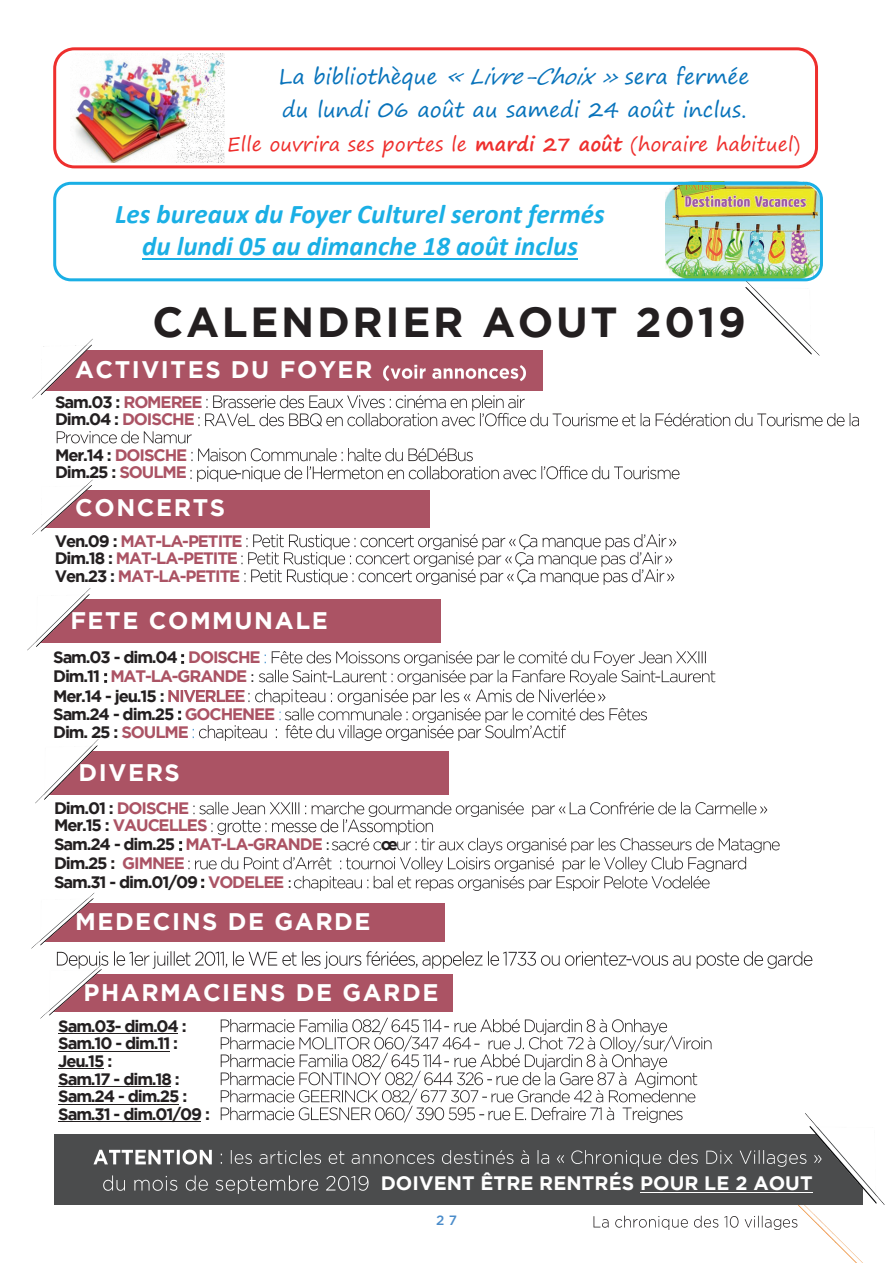
<style>
.page{position:relative;width:893px;height:1263px;background:#fff}
.page>*{position:absolute;margin:0;border:0;box-sizing:border-box;transform-origin:0 0}
.t1{font:700 42px "Gotham";letter-spacing:.065em;color:#231f20}
.t2{font:italic 700 27px/33px "Calibri";color:#1aafe5;text-align:center}
.t3{font:700 24px "Gotham";letter-spacing:.065em;color:#fff}
.t4{font:21.15px "Segoe Print";color:#0873bb}
.t5{font:21px "Segoe Print";color:#0873bb}
.t6{font:19.5px "Segoe Print";color:#ee2f2d}
.t7{font:700 19.5px "Gotham";color:#fff}
.t8{font:700 16.65px "Gotham";letter-spacing:-.065em;color:#ab5364}
.t9{font:700 16.65px "Gotham";letter-spacing:-.065em;color:#231f20}
.t10{font:700 16.5px/17.5px "Gotham";letter-spacing:-.065em;color:#231f20}
.t11{font:700 16.5px/17.5px "Gotham";letter-spacing:-.065em;color:#ab5364}
.t12{font:500 13.5px "Gotham";color:#4b8cca}
.s1{font-style:italic}
.s2{font-family:"Comic Sans MS"}
.s3{font-weight:700}
.s4{color:#ab5364}
.s5{color:#231f20}
.s6{font-family:"Calibri";font-weight:400;color:#231f20}
.s7{font-family:"Calibri";font-weight:400}
</style>
<div class="page">
<img style="left:593px;top:1215px;width:190px;height:14px">
<img style="left:783px;top:1219px;width:9px;height:9px">
<img style="left:792px;top:1204px;width:71px;height:59px">
<img style="left:206px;top:395px;width:319px;height:15px">
<img style="left:198px;top:410px;width:661px;height:17px">
<img style="left:56px;top:430px;width:136px;height:14px">
<img style="left:191px;top:448px;width:282px;height:14px">
<img style="left:190px;top:465px;width:490px;height:16px">
<img style="left:236px;top:465px;width:11px;height:16px">
<img style="left:56px;top:951px;width:757px;height:17px">
<img style="left:625px;top:951px;width:12px;height:17px">
<div style="left:44px;top:903px;width:400px;height:38px;background:#ab5364"></div>
<img style="left:31px;top:892px;width:67px;height:57px">
<div style="left:53px;top:974px;width:400px;height:38px;background:#ab5364"></div>
<img style="left:40px;top:963px;width:66px;height:56px">
<div style="left:45px;top:490px;width:385px;height:37px;background:#ab5364"></div>
<img style="left:32px;top:479px;width:64px;height:56px">
<img style="left:246px;top:534px;width:270px;height:15px">
<img style="left:519px;top:534px;width:11px;height:15px">
<img style="left:530px;top:534px;width:137px;height:15px">
<img style="left:669px;top:538px;width:8px;height:9px">
<img style="left:241px;top:549px;width:271px;height:18px">
<img style="left:515px;top:549px;width:10px;height:18px">
<img style="left:525px;top:549px;width:138px;height:18px">
<img style="left:665px;top:556px;width:8px;height:8px">
<img style="left:244px;top:569px;width:270px;height:16px">
<img style="left:517px;top:569px;width:10px;height:16px">
<img style="left:527px;top:569px;width:138px;height:16px">
<img style="left:667px;top:573px;width:8px;height:9px">
<div style="left:40px;top:599px;width:400px;height:44px;background:#ab5364"></div>
<img style="left:27px;top:588px;width:64px;height:63px">
<div style="left:54px;top:1134px;width:808px;height:70px;background:#4b4c4d"></div>
<img style="left:93px;top:1149px;width:119px;height:16px">
<img style="left:230px;top:1150px;width:334px;height:14px">
<img style="left:571px;top:1150px;width:232px;height:17px">
<img style="left:103px;top:1175px;width:266px;height:18px">
<hr style="left:640px;top:1192px;width:173px;height:1px;background:#fff">
<img style="left:803px;top:1113px;width:82px;height:96px">
<img style="left:193px;top:801px;width:373px;height:16px">
<img style="left:569px;top:801px;width:188px;height:14px">
<img style="left:760px;top:806px;width:8px;height:8px">
<img style="left:210px;top:816px;width:230px;height:18px">
<img style="left:179px;top:841px;width:4px;height:10px">
<img style="left:332px;top:838px;width:50px;height:13px">
<img style="left:397px;top:837px;width:383px;height:16px">
<img style="left:188px;top:856px;width:559px;height:16px">
<img style="left:201px;top:878px;width:4px;height:10px">
<img style="left:294px;top:875px;width:416px;height:16px">
<div style="left:48px;top:751px;width:400px;height:44px;background:#ab5364"></div>
<img style="left:35px;top:739px;width:64px;height:65px">
<img style="left:181px;top:654px;width:4px;height:10px">
<img style="left:271px;top:650px;width:435px;height:16px">
<img style="left:104px;top:673px;width:4px;height:10px">
<img style="left:259px;top:669px;width:457px;height:16px">
<img style="left:327px;top:669px;width:11px;height:16px">
<img style="left:655px;top:669px;width:10px;height:16px">
<img style="left:168px;top:690px;width:77px;height:13px">
<img style="left:248px;top:689px;width:228px;height:15px">
<img style="left:476px;top:689px;width:120px;height:14px">
<img style="left:598px;top:693px;width:8px;height:9px">
<img style="left:178px;top:710px;width:4px;height:10px">
<img style="left:285px;top:707px;width:362px;height:16px">
<img style="left:199px;top:724px;width:367px;height:16px">
<img style="left:220px;top:1017px;width:222px;height:17px">
<img style="left:454px;top:1019px;width:214px;height:15px">
<hr style="left:58px;top:1034px;width:120px;height:1px;background:#231f20">
<img style="left:220px;top:1034px;width:251px;height:18px">
<img style="left:488px;top:1034px;width:224px;height:18px">
<hr style="left:58px;top:1051px;width:111px;height:1px;background:#231f20">
<img style="left:220px;top:1052px;width:222px;height:17px">
<img style="left:454px;top:1054px;width:214px;height:15px">
<hr style="left:58px;top:1069px;width:46px;height:1px;background:#231f20">
<img style="left:220px;top:1069px;width:478px;height:18px">
<img style="left:486px;top:1069px;width:11px;height:18px">
<hr style="left:58px;top:1086px;width:113px;height:1px;background:#231f20">
<img style="left:220px;top:1087px;width:259px;height:18px">
<img style="left:482px;top:1087px;width:214px;height:16px">
<hr style="left:58px;top:1104px;width:120px;height:1px;background:#231f20">
<img style="left:220px;top:1105px;width:255px;height:17px">
<img style="left:479px;top:1107px;width:204px;height:15px">
<hr style="left:58px;top:1121px;width:143px;height:1px;background:#231f20">
<div style="left:45px;top:350px;width:498px;height:41px;background:#ab5364"></div>
<img style="left:383px;top:364px;width:143px;height:17px">
<img style="left:32px;top:338px;width:61px;height:61px">
<img style="left:739px;top:280px;width:81px;height:76px">
<div style="left:53px;top:47px;width:765px;height:121px;border:3px solid #ee2f2d;border-radius:20px"></div>
<img style="left:75px;top:54px;width:150px;height:108px">
<hr style="left:142px;top:258px;width:436px;height:2px;background:#1aafe5">
<img style="left:665px;top:182px;width:154px;height:95px">
<div style="left:53px;top:182px;width:770px;height:99px;border:3px solid #1aafe5;border-radius:16px"></div>
<p class="t5" style="left:279px;top:57px;width:472px">La bibliothèque <span class="s1">«Livre-Choix»</span>sera fermée</p>
<p class="t4" style="left:282px;top:91px;width:466px">du lundi 06 août au samedi 24 août inclus<span class="s2">.</span></p>
<p class="t6" style="left:227px;top:126px;width:575px">Elle ouvrira ses portes le <span class="s3">mardi 27 août</span> (horaire habituel)</p>
<h2 class="t2" style="left:115px;top:197px;width:491px">Les bureaux du Foyer Culturel seront fermés du lundi 05 au dimanche 18 août inclus</h2>
<h1 class="t1" style="left:153px;top:298px;width:595px">CALENDRIER AOUT 2019</h1>
<h3 class="t3" style="left:75px;top:356px;width:299px">ACTIVITES DU FOYER</h3>
<p class="t9" style="left:55px;top:392px;width:149px">Sam.03 : <span class="s4">ROMEREE</span></p>
<p class="t10" style="left:55px;top:402px;width:141px;line-height:35.2px">Dim.04 : <span class="s4">DOISCHE<br></span>Mer.14 : <span class="s4">DOISCHE</span></p>
<p class="t10" style="left:55px;top:463px;width:133px">Dim.25 : <span class="s4">SOULME</span></p>
<h3 class="t3" style="left:75px;top:494px;width:151px">CONCERTS</h3>
<p class="t11" style="left:55px;top:532px;width:189px"><span class="s5">Ven.09 :</span> MAT-LA-PETITE<br><span class="s5">Dim.18 :</span> MAT-LA-PETITE<br><span class="s5">Ven.23 :</span> MAT-LA-PETITE</p>
<h3 class="t3" style="left:71px;top:606px;width:259px">FETE COMMUNALE</h3>
<p class="t10" style="left:53px;top:648px;width:209px">Sam.03 - dim.04 <span class="s4">DOISCHE</span></p>
<p class="t8" style="left:53px;top:667px;width:203px"><span class="s5">Dim.11</span> MAT-LA-GRANDE <span class="s6">:</span></p>
<p class="t10" style="left:53px;top:686px;width:224px;line-height:18px">Mer.14 - jeu.15 :<br>Sam.24 - dim.25 <span class="s4">GOCHENEE<br></span>Dim. 25 : <span class="s4">SOULME</span></p>
<h3 class="t3" style="left:79px;top:758px;width:103px">DIVERS</h3>
<p class="t11" style="left:54px;top:799px;width:277px;line-height:18.1px"><span class="s5">Dim.01 :</span> DOISCHE<br><span class="s5">Mer.15 :</span> VAUCELLES<br><span class="s5">Sam.24 - dim.25</span> MAT-LA-GRANDE <span class="s6">:</span></p>
<p class="t10" style="left:54px;top:853px;width:239px;line-height:18.8px">Dim.25 : <span class="s4">GIMNEE<br></span>Sam.31 - dim.01/09 <span class="s4">VODELEE</span> <span class="s7">:</span></p>
<h3 class="t3" style="left:75px;top:908px;width:297px">MEDECINS DE GARDE</h3>
<p class="t10" style="left:381px;top:835px;width:19px">œ</p>
<h3 class="t3" style="left:83px;top:978px;width:357px">PHARMACIENS DE GARDE</h3>
<p class="t10" style="left:58px;top:1017px;width:153px">Sam.03- dim.04 :<br>Sam.10 - dim.11 :<br>Jeu.15 :<br>Sam.17 - dim.18 :<br>Sam.24 - dim.25 :<br>Sam.31 - dim.01/09 :</p>
<p class="t7" style="left:381px;top:1172px;width:433px">DOIVENT ÊTRE RENTRÉS POUR LE 2 AOUT</p>
<p class="t12" style="left:436px;top:1211px;width:22px">2 7</p>
</div>
